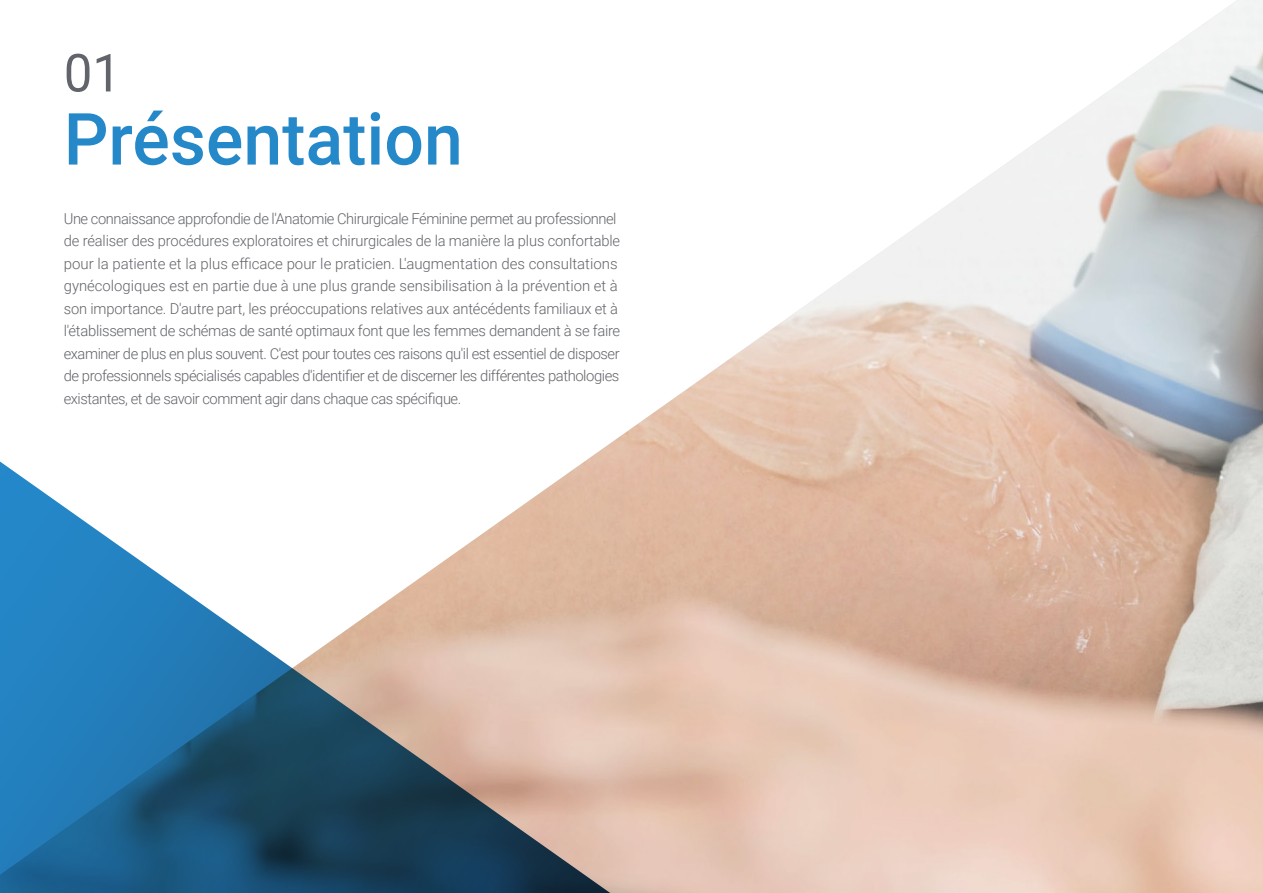
<style>
.page{position:relative;width:1263px;height:893px;background:#fff}
.page>*{position:absolute;margin:0;border:0;box-sizing:border-box;transform-origin:0 0}
.t1{font:500 72px "Roboto";color:#2488c9}
.t2{font:52.5px "Roboto";color:#61646a}
.t3{font:300 15px/22.5px "Roboto";letter-spacing:-.02em;color:#61646a}
</style>
<div class="page">
<img style="left:607px;top:0;width:656px;height:893px">
<svg style="left:0;top:446px;width:640px;height:447px"></svg>
<h2 class="t2" style="left:64px;top:36px;width:59px">01</h2>
<h1 class="t1" style="left:64px;top:89px;width:401px">Présentation</h1>
<p class="t3" style="left:64px;top:207px;width:558px">Une connaissance approfondie de l'Anatomie Chirurgicale Féminine permet au professionnel de réaliser des procédures exploratoires et chirurgicales de la manière la plus confortable pour la patiente et la plus efficace pour le praticien. L'augmentation des consultations gynécologiques est en partie due à une plus grande sensibilisation à la prévention et à son importance. D'autre part, les préoccupations relatives aux antécédents familiaux et à l'établissement de schémas de santé optimaux font que les femmes demandent à se faire examiner de plus en plus souvent. C'est pour toutes ces raisons qu'il est essentiel de disposer de professionnels spécialisés capables d'identifier et de discerner les différentes pathologies existantes, et de savoir comment agir dans chaque cas spécifique.</p>
</div>
